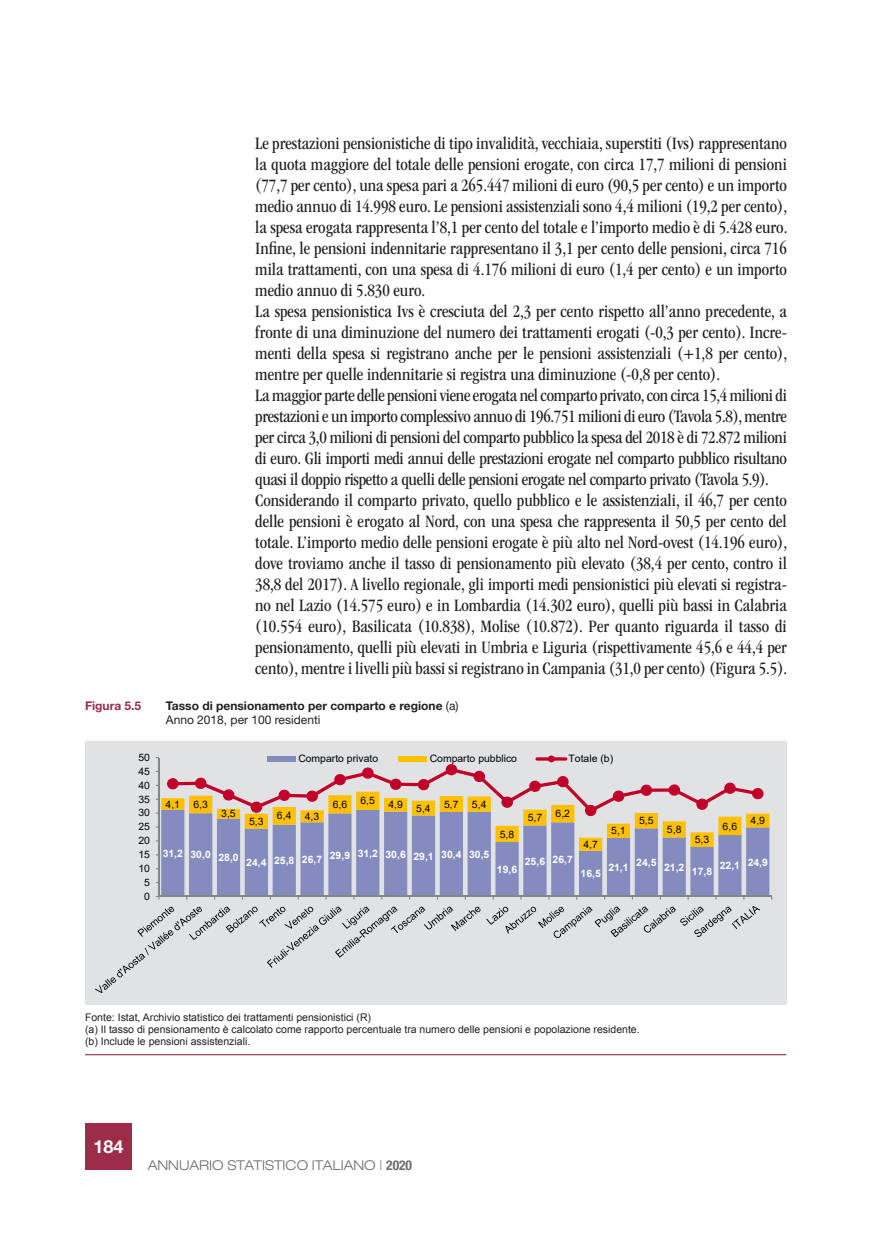
<style>
.page{position:relative;width:872px;height:1234px;background:#fff}
.page>*{position:absolute;margin:0;border:0;box-sizing:border-box;transform-origin:0 0}
.t1{font:condensed 18px/21px "ITC Garamond Std";color:#231f20}
.t2{font:700 18px "Helvetica Neue LT Std";color:#fff}
.t3{font:300 expanded 13.5px "Helvetica Neue LT Std";color:#6c6d70}
.t4{font:700 12px/13.5px "Helvetica Neue LT Std";color:#231f20}
.t5{font:700 12px "Helvetica Neue LT Std";color:#9c2c49}
.t6{font:10.5px/12px "Arial";color:#231f20}
.t7{font:10.2px "Arial";color:#000}
.t8{font:700 10.2px "Arial";color:#fff}
.s1{font-weight:400}
.s2{font-weight:700;font-stretch:condensed}
</style>
<div class="page">
<div style="left:85px;top:1123px;width:47px;height:46px;background:#9c2c49"></div>
<div style="left:85px;top:741px;width:701px;height:263px;background:#e1e2e4"></div>
<svg style="left:161px;top:855px;width:608px;height:40px;background:#9198c4"></svg>
<hr style="left:158px;top:757px;width:1px;height:139px;background:#868686">
<hr style="left:159px;top:895px;width:612px;height:1px;background:#868686">
<svg style="left:95px;top:906px;width:385px;height:86px"></svg>
<svg style="left:486px;top:906px;width:274px;height:31px"></svg>
<svg style="left:156px;top:755px;width:613px;height:100px"></svg>
<hr style="left:85px;top:1053px;width:701px;height:1px;background:#9c2c49">
<p class="t1" style="left:255px;top:132px;width:534px">Le prestazioni pensionistiche di tipo invalidità, vecchiaia, superstiti (Ivs) rappresentano la quota maggiore del totale delle pensioni erogate, con circa 17,7 milioni di pensioni (77,7 per cento), una spesa pari a 265.447 milioni di euro (90,5 per cento) e un importo medio annuo di 14.998 euro. Le pensioni assistenziali sono 4,4 milioni (19,2 per cento), la spesa erogata rappresenta l’8,1 per cento del totale e l’importo medio è di 5.428 euro.<br>Infine, le pensioni indennitarie rappresentano il 3,1 per cento delle pensioni, circa 716 mila trattamenti, con una spesa di 4.176 milioni di euro (1,4 per cento) e un importo medio annuo di 5.830 euro.<br>La spesa pensionistica Ivs è cresciuta del 2,3 per cento rispetto all’anno precedente, a fronte di una diminuzione del numero dei trattamenti erogati (-0,3 per cento). Incre&shy;menti della spesa si registrano anche per le pensioni assistenziali (+1,8 per cento), mentre per quelle indennitarie si registra una diminuzione (-0,8 per cento).<br>La maggior parte delle pensioni viene erogata nel comparto privato, con circa 15,4 milioni di prestazioni e un importo complessivo annuo di 196.751 milioni di euro (Tavola 5.8), mentre per circa 3,0 milioni di pensioni del comparto pubblico la spesa del 2018 è di 72.872 milioni di euro. Gli importi medi annui delle prestazioni erogate nel comparto pubblico risultano quasi il doppio rispetto a quelli delle pensioni erogate nel comparto privato (Tavola 5.9).<br>Considerando il comparto privato, quello pubblico e le assistenziali, il 46,7 per cento delle pensioni è erogato al Nord, con una spesa che rappresenta il 50,5 per cento del totale. L’importo medio delle pensioni erogate è più alto nel Nord-ovest (14.196 euro), dove troviamo anche il tasso di pensionamento più elevato (38,4 per cento, contro il 38,8 del 2017). A livello regionale, gli importi medi pensionistici più elevati si registra&shy;no nel Lazio (14.575 euro) e in Lombardia (14.302 euro), quelli più bassi in Calabria (10.554 euro), Basilicata (10.838), Molise (10.872). Per quanto riguarda il tasso di pensionamento, quelli più elevati in Umbria e Liguria (rispettivamente 45,6 e 44,4 per cento), mentre i livelli più bassi si registrano in Campania (31,0 per cento) (Figura 5.5).</p>
<p class="t5" style="left:85px;top:698px;width:58px">Figura 5.5</p>
<p class="t4" style="left:166px;top:699px;width:294px">Tasso di pensionamento per comparto e regione <span class="s1">(a)<br>Anno 2018, per 100 residenti</span></p>
<p class="t7" style="left:138px;top:750px;width:13px">50</p>
<p class="t7" style="left:298px;top:751px;width:81px">Comparto privato</p>
<p class="t7" style="left:430px;top:751px;width:89px">Comparto pubblico</p>
<p class="t7" style="left:568px;top:751px;width:46px">Totale (b)</p>
<p class="t7" style="left:138px;top:764px;width:13px">45</p>
<p class="t7" style="left:138px;top:777px;width:13px">40</p>
<p class="t7" style="left:138px;top:791px;width:13px">35</p>
<p class="t7" style="left:138px;top:805px;width:13px">30</p>
<p class="t7" style="left:138px;top:819px;width:13px">25</p>
<p class="t7" style="left:138px;top:833px;width:13px">20</p>
<p class="t7" style="left:138px;top:847px;width:13px">15</p>
<p class="t7" style="left:138px;top:861px;width:13px">10</p>
<p class="t7" style="left:144px;top:875px;width:7px">5</p>
<p class="t7" style="left:144px;top:888px;width:7px">0</p>
<p class="t7" style="left:165px;top:796px;width:16px">4,1</p>
<p class="t7" style="left:193px;top:797px;width:16px">6,3</p>
<p class="t7" style="left:221px;top:806px;width:16px">3,5</p>
<p class="t7" style="left:249px;top:814px;width:16px">5,3</p>
<p class="t7" style="left:277px;top:808px;width:16px">6,4</p>
<p class="t7" style="left:305px;top:809px;width:16px">4,3</p>
<p class="t7" style="left:333px;top:797px;width:16px">6,6</p>
<p class="t7" style="left:360px;top:793px;width:16px">6,5</p>
<p class="t7" style="left:388px;top:797px;width:16px">4,9</p>
<p class="t7" style="left:416px;top:801px;width:16px">5,4</p>
<p class="t7" style="left:444px;top:796px;width:16px">5,7</p>
<p class="t7" style="left:472px;top:797px;width:16px">5,4</p>
<p class="t8" style="left:163px;top:847px;width:78px">31,2 30,0 28,0</p>
<p class="t8" style="left:246px;top:847px;width:245px">24,4 25,8 26,7 29,9 31,2 30,6 29,1 30,4 30,5</p>
<p class="t7" style="left:500px;top:826px;width:16px">5,8</p>
<p class="t8" style="left:497px;top:861px;width:22px">19,6</p>
<p class="t7" style="left:527px;top:810px;width:16px">5,7</p>
<p class="t7" style="left:555px;top:806px;width:16px">6,2</p>
<p class="t8" style="left:525px;top:852px;width:50px">25,6 26,7</p>
<p class="t7" style="left:583px;top:837px;width:16px">4,7</p>
<p class="t8" style="left:580px;top:866px;width:22px">16,5</p>
<p class="t7" style="left:611px;top:823px;width:16px">5,1</p>
<p class="t8" style="left:608px;top:859px;width:22px">21,1</p>
<p class="t7" style="left:639px;top:813px;width:16px">5,5</p>
<p class="t7" style="left:667px;top:822px;width:16px">5,8</p>
<p class="t8" style="left:636px;top:855px;width:22px">24,5</p>
<p class="t8" style="left:664px;top:859px;width:22px">21,2</p>
<p class="t7" style="left:695px;top:832px;width:16px">5,3</p>
<p class="t8" style="left:692px;top:864px;width:22px">17,8</p>
<p class="t7" style="left:722px;top:818px;width:16px">6,6</p>
<p class="t7" style="left:750px;top:813px;width:16px">4,9</p>
<p class="t8" style="left:720px;top:856px;width:50px">22,1 24,9</p>
<p class="t6" style="left:85px;top:1011px;width:556px">Fonte: Istat, Archivio statistico dei trattamenti pensionistici (R)<br>(a) Il tasso di pensionamento è calcolato come rapporto percentuale tra numero delle pensioni e popolazione residente. (b) Include le pensioni assistenziali.</p>
<p class="t2" style="left:93px;top:1135px;width:32px">184</p>
<p class="t3" style="left:148px;top:1157px;width:266px">ANNUARIO STATISTICO ITALIANO | <span class="s2">2020</span></p>
</div>
